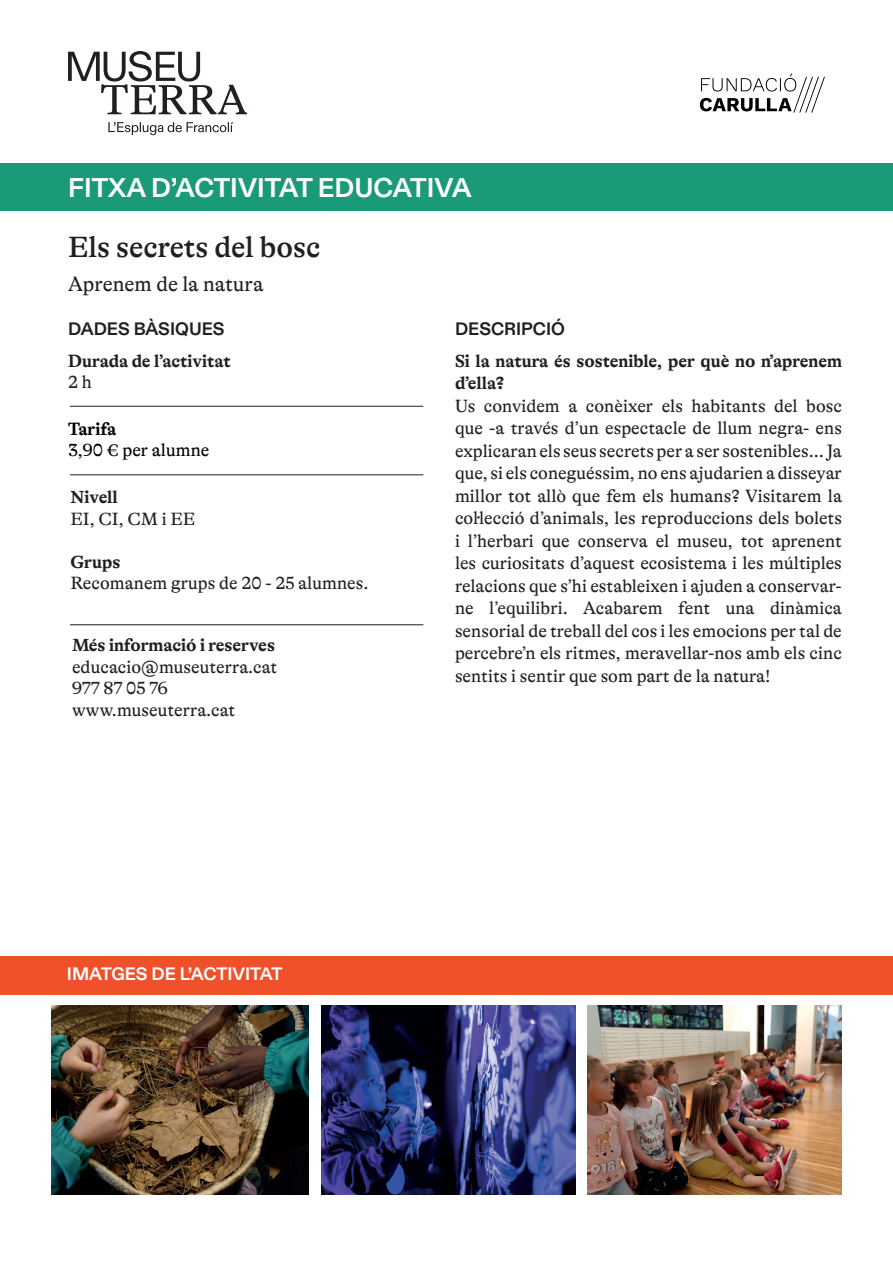
<style>
.page{position:relative;width:893px;height:1263px;background:#fff}
.page>*{position:absolute;margin:0;border:0;box-sizing:border-box;transform-origin:0 0}
.t1{font:500 30px "GT Alpina";color:#231f20}
.t2{font:700 27px "ABC Diatype";color:#fff}
.t3{font:21px "GT Alpina";color:#231f20}
.t4{font:18px/22.5px "GT Alpina";color:#231f20}
.t5{font:700 18px/22.5px "GT Alpina";color:#231f20}
.t6{font:700 18px "ABC Diatype";color:#231f20}
.t7{font:700 18px "ABC Diatype";color:#fff}
.t8{font:18px "GT Alpina";color:#000001}
.t9{font:700 18px "GT Alpina";color:#000001}
</style>
<div class="page">
<div style="left:0;top:163px;width:893px;height:47px;background:#1b9a79"></div>
<svg style="left:68px;top:51px;width:179px;height:63px"></svg>
<svg style="left:108px;top:122px;width:125px;height:13px"></svg>
<svg style="left:700px;top:74px;width:125px;height:39px"></svg>
<hr style="left:70px;top:624px;width:353px;height:1px;background:#231f20">
<hr style="left:70px;top:474px;width:353px;height:1px;background:#231f20">
<hr style="left:70px;top:406px;width:353px;height:1px;background:#231f20">
<img style="left:588px;top:1005px;width:254px;height:190px">
<img style="left:51px;top:1005px;width:257px;height:190px">
<img style="left:321px;top:1005px;width:255px;height:190px">
<div style="left:0;top:956px;width:893px;height:38px;background:#f0512a"></div>
<h2 class="t2" style="left:68px;top:171px;width:405px">FITXA D’ACTIVITAT EDUCATIVA</h2>
<h1 class="t1" style="left:68px;top:230px;width:254px">Els secrets del bosc</h1>
<p class="t3" style="left:68px;top:272px;width:197px">Aprenem de la natura</p>
<p class="t6" style="left:68px;top:319px;width:158px">DADES BÀSIQUES</p>
<p class="t6" style="left:455px;top:319px;width:111px">DESCRIPCIÓ</p>
<p class="t5" style="left:68px;top:350px;width:164px">Durada de l’activitat</p>
<p class="t4" style="left:68px;top:371px;width:25px">2 h</p>
<p class="t5" style="left:455px;top:350px;width:388px">Si la natura és sostenible, per què no n’aprenem d’ella?</p>
<p class="t4" style="left:455px;top:395px;width:388px;text-align:justify">Us convidem a conèixer els habitants del bosc que -a través d’un espectacle de llum negra- ens explicaran els seus secrets per a ser sostenibles... Ja que, si els coneguéssim, no ens ajudarien a disseyar millor tot allò que fem els humans? Visitarem la col·lecció d’animals, les reproduccions dels bolets i l’herbari que conserva el museu, tot aprenent les curiositats d’aquest ecosistema i les múltiples relacions que s’hi estableixen i ajuden a conservar&shy;ne l’equilibri. Acabarem fent una dinàmica sensorial de treball del cos i les emocions per tal de percebre’n els ritmes, meravellar-nos amb els cinc sentits i sentir que som part de la natura!</p>
<p class="t9" style="left:68px;top:419px;width:50px">Tarifa</p>
<p class="t8" style="left:68px;top:440px;width:143px">3,90 € per alumne</p>
<p class="t5" style="left:71px;top:486px;width:49px">Nivell</p>
<p class="t4" style="left:71px;top:507px;width:126px">EI, CI, CM i EE</p>
<p class="t5" style="left:71px;top:551px;width:51px">Grups</p>
<p class="t4" style="left:71px;top:572px;width:300px">Recomanem grups de 20 - 25 alumnes.</p>
<p class="t5" style="left:72px;top:634px;width:204px">Més informació i reserves</p>
<p class="t4" style="left:72px;top:656px;width:207px;line-height:21.6px">educacio@museuterra.cat<br>977 87 05 76 www.museuterra.cat</p>
<p class="t7" style="left:67px;top:963px;width:217px">IMATGES DE L’ACTIVITAT</p>
</div>
